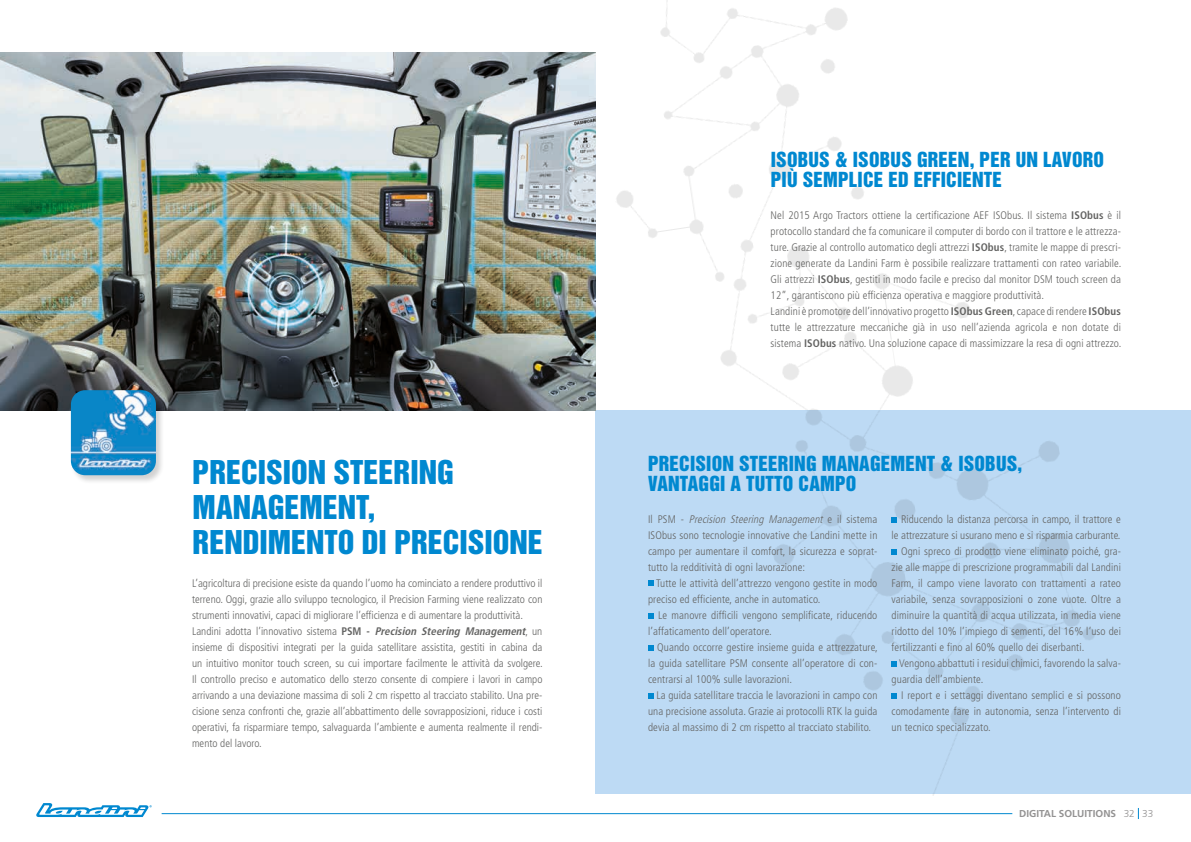
<style>
.page{position:relative;width:1191px;height:842px;background:#fff}
.page>*{position:absolute;margin:0;border:0;box-sizing:border-box;transform-origin:0 0}
.t1{font:30px/35px "Helvetica Inserat";color:#0088d0}
.t2{font:19px/20px "Helvetica Inserat";letter-spacing:.01em;color:#0088d0}
.t3{font:300 condensed 11px/16px "Frutiger LT Std";letter-spacing:.01em;color:#646463}
.t4{font:700 10px "Frutiger LT Std";color:#939292}
.t5{font:300 10px "Frutiger LT Std";color:#939292}
.s1{font-weight:700}
.s2{font-weight:700;font-style:italic}
.s3{font-style:italic}
</style>
<div class="page">
<div style="left:595px;top:410px;width:596px;height:384px;background:#bddaf4"></div>
<img style="left:0;top:53px;width:595px;height:357px">
<svg style="left:36px;top:803px;width:116px;height:14px"></svg>
<img style="left:595px;top:0;width:500px;height:795px">
<div style="left:70px;top:389px;width:95px;height:95px;background:#1d1d1b;opacity:.2"></div>
<img style="left:71px;top:390px;width:85px;height:85px">
<hr style="left:162px;top:813px;width:850px;height:1px;background:#0088d0">
<svg style="left:648px;top:580px;width:5px;height:6px"></svg>
<svg style="left:648px;top:613px;width:5px;height:6px"></svg>
<svg style="left:648px;top:645px;width:5px;height:6px"></svg>
<svg style="left:648px;top:693px;width:5px;height:6px"></svg>
<svg style="left:891px;top:517px;width:6px;height:6px"></svg>
<svg style="left:891px;top:549px;width:6px;height:6px"></svg>
<svg style="left:891px;top:661px;width:6px;height:6px"></svg>
<svg style="left:891px;top:693px;width:6px;height:6px"></svg>
<h1 class="t1" style="left:193px;top:456px;width:352px">PRECISION STEERING<br>MANAGEMENT,<br>RENDIMENTO DI PRECISIONE</h1>
<p class="t3" style="left:192px;top:575px;width:352px">L’agricoltura di precisione esiste da quando l’uomo ha cominciato a rendere produttivo il terreno. Oggi, grazie allo sviluppo tecnologico, il Precision Farming viene realizzato con strumenti innovativi, capaci di migliorare l’efficienza e di aumentare la produttività.<br>Landini adotta l’innovativo sistema <span class="s1">PSM -</span> <span class="s2">Precision Steering Management</span>, un insieme di dispositivi integrati per la guida satellitare assistita, gestiti in cabina da un intuitivo monitor touch screen, su cui importare facilmente le attività da svolgere.<br>Il controllo preciso e automatico dello sterzo consente di compiere i lavori in campo arrivando a una deviazione massima di soli 2 cm rispetto al tracciato stabilito. Una pre&shy;cisione senza confronti che, grazie all’abbattimento delle sovrapposizioni, riduce i costi operativi, fa risparmiare tempo, salvaguarda l’ambiente e aumenta realmente il rendi&shy;mento del lavoro.</p>
<h2 class="t2" style="left:771px;top:150px;width:335px">ISOBUS &amp; ISOBUS GREEN, PER UN LAVORO<br>PIÙ SEMPLICE ED EFFICIENTE</h2>
<p class="t3" style="left:770px;top:207px;width:352px">Nel 2015 Argo Tractors ottiene la certificazione AEF ISObus. Il sistema <span class="s1">ISObus</span> è il protocollo standard che fa comunicare il computer di bordo con il trattore e le attrezza&shy;ture. Grazie al controllo automatico degli attrezzi <span class="s1">ISObus</span>, tramite le mappe di prescri&shy;zione generate da Landini Farm è possibile realizzare trattamenti con rateo variabile.<br>Gli attrezzi <span class="s1">ISObus</span>, gestiti in modo facile e preciso dal monitor DSM touch screen da 12”, garantiscono più efficienza operativa e maggiore produttività.<br>Landini è promotore dell’innovativo progetto <span class="s1">ISObus Green</span>, capace di rendere <span class="s1">ISObus </span>tutte le attrezzature meccaniche già in uso nell’azienda agricola e non dotate di sistema <span class="s1">ISObus</span> nativo. Una soluzione capace di massimizzare la resa di ogni attrezzo.</p>
<h2 class="t2" style="left:648px;top:454px;width:376px">PRECISION STEERING MANAGEMENT &amp; ISOBUS,<br>VANTAGGI A TUTTO CAMPO</h2>
<p class="t3" style="left:648px;top:511px;width:231px;text-align:justify">I l P S M - <span class="s3">Precision Steering Management</span> e i l s i s t e m a ISObus sono tecnologie innovative che Landini mette in campo per aumentare il comfort, la sicurezza e soprat&shy;tutto la redditività di ogni lavorazione:</p>
<p class="t3" style="left:648px;top:575px;width:231px;text-indent:8px">Tutte le attività dell’attrezzo vengono gestite in modo preciso ed efficiente, anche in automatico.</p>
<p class="t3" style="left:648px;top:607px;width:231px;text-indent:10px">Le manovre difficili vengono semplificate, riducendo l’affaticamento dell’operatore.</p>
<p class="t3" style="left:648px;top:639px;width:231px;text-align:justify;text-indent:9px">Quando occorre gestire insieme guida e attrezzature, la guida satellitare PSM consente all’operatore di con&shy;centrarsi al 100% sulle lavorazioni.</p>
<p class="t3" style="left:648px;top:687px;width:231px;text-align:justify;text-indent:8px">La guida satellitare traccia le lavorazioni in campo con una precisione assoluta. Grazie ai protocolli RTK la guida devia al massimo di 2 cm rispetto al tracciato stabilito.</p>
<p class="t3" style="left:901px;top:511px;width:221px">Riducendo la distanza percorsa in campo, il trattore e</p>
<p class="t3" style="left:891px;top:527px;width:230px">le attrezzature si usurano meno e si risparmia carburante.</p>
<p class="t3" style="left:901px;top:543px;width:221px">Ogni spreco di prodotto viene eliminato poiché, gra-</p>
<p class="t3" style="left:891px;top:559px;width:231px">zie alle mappe di prescrizione programmabili dal Landini</p>
<p class="t3" style="left:891px;top:575px;width:231px">Farm, il campo viene lavorato con trattamenti a rateo</p>
<p class="t3" style="left:891px;top:591px;width:231px">variabile, senza sovrapposizioni o zone vuote. Oltre a</p>
<p class="t3" style="left:891px;top:607px;width:231px">diminuire la quantità di acqua utilizzata, in media viene</p>
<p class="t3" style="left:891px;top:623px;width:231px">ridotto del 10% l’impiego di sementi, del 16% l’uso dei</p>
<p class="t3" style="left:891px;top:639px;width:194px">fertilizzanti e fino al 60% quello dei diserbanti.</p>
<p class="t3" style="left:899px;top:655px;width:223px">Vengono abbattuti i residui chimici, favorendo la salva-</p>
<p class="t3" style="left:891px;top:671px;width:93px">guardia dell’ambiente.</p>
<p class="t3" style="left:901px;top:687px;width:221px">I report e i settaggi diventano semplici e si possono</p>
<p class="t3" style="left:891px;top:703px;width:231px">comodamente fare in autonomia, senza l’intervento di</p>
<p class="t3" style="left:891px;top:719px;width:101px">un tecnico specializzato.</p>
<p class="t4" style="left:1019px;top:807px;width:99px">DIGITAL SOLUITIONS</p>
<p class="t5" style="left:1123px;top:807px;width:31px">32 33</p>
</div>
